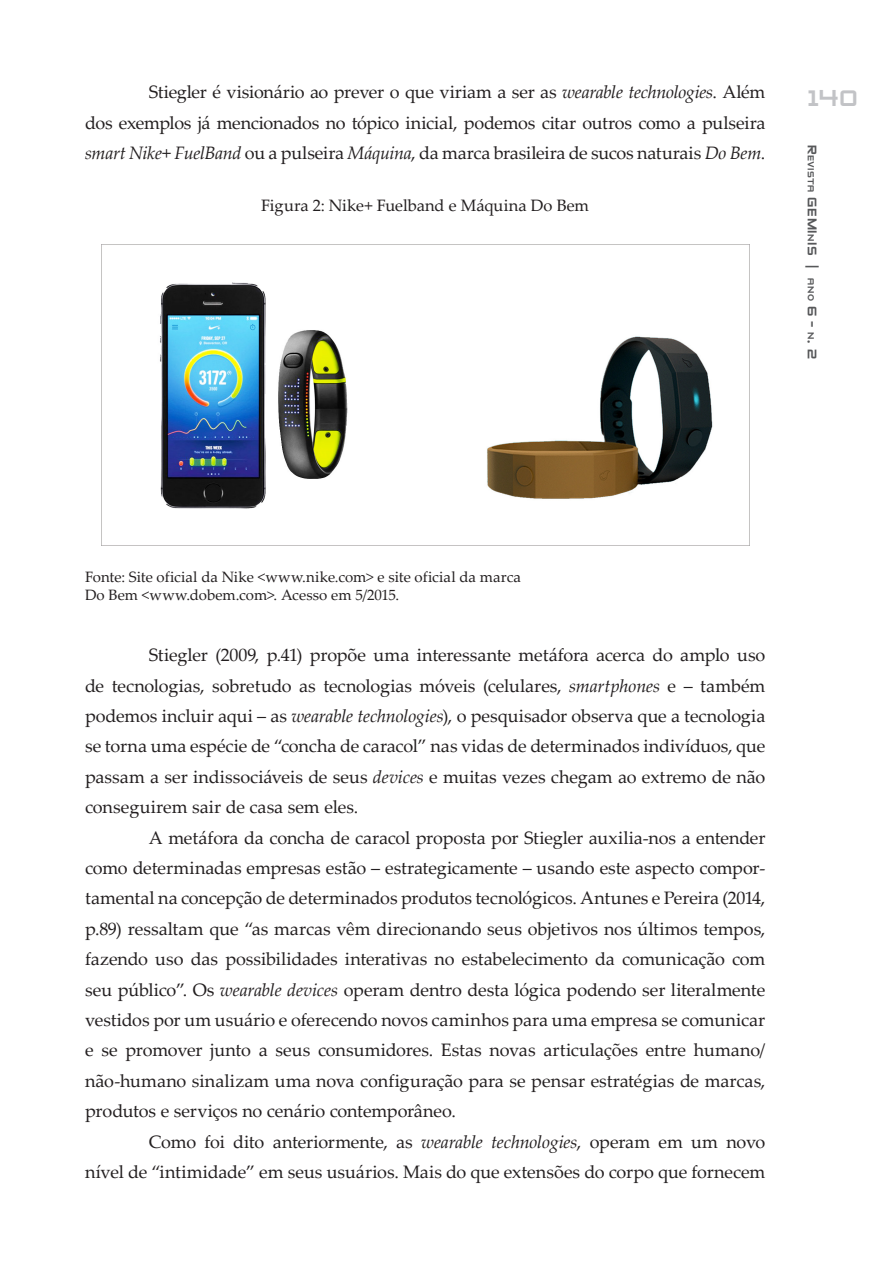
<style>
.page{position:relative;width:893px;height:1263px;background:#fff}
.page>*{position:absolute;margin:0;border:0;box-sizing:border-box;transform-origin:0 0}
.t1{font:27px "Zeroes One";color:#c2c3c6}
.texto{font:18px/30.5px "Palatino Linotype";letter-spacing:-.005em;color:#231f20;text-align:justify}
.titulo_imagem_gráfic{font:16.5px "Palatino Linotype";letter-spacing:-.005em;color:#231f20}
.fonte_imagem_gráfico{font:15px/18.5px "Palatino Linotype";color:#231f20}
.t2{font:15px "Zeroes One";color:#57585a}
.s1{font-style:italic}
.s2{font-size:10.5px}
</style>
<div class="page">
<img style="left:101px;top:244px;width:648px;height:301px">
<p class="texto" style="left:85px;top:76px;width:682px;text-indent:64px">Stiegler é visionário ao prever o que viriam a ser as <span class="s1">wearable technologies</span>. Além dos exemplos já mencionados no tópico inicial, podemos citar outros como a pulseira <span class="s1">smart Nike</span>+ <span class="s1">FuelBand</span> ou a pulseira <span class="s1">Máquina</span>, da marca brasileira de sucos naturais <span class="s1">Do Bem</span>.</p>
<p class="titulo_imagem_gráfic" style="left:261px;top:193px;width:329px">Figura 2: Nike+ Fuelband e Máquina Do Bem</p>
<h1 class="t1" style="left:808px;top:85px;width:51px">140</h1>
<p class="t2" style="left:820px;top:145px;width:216px;rotate:90deg">R<span class="s2">evista</span> GEMI <span class="s2">n</span>IS | <span class="s2">ano</span> 6 - <span class="s2">n</span>. 2</p>
<p class="fonte_imagem_gráfico" style="left:85px;top:567px;width:437px">Fonte: Site oficial da Nike &lt;www.nike.com&gt; e site oficial da marca<br>Do Bem &lt;www.dobem.com&gt;. Acesso em 5/2015.</p>
<p class="texto" style="left:85px;top:639px;width:682px;text-indent:64px">Stiegler (2009, p.41) propõe uma interessante metáfora acerca do amplo uso de tecnologias, sobretudo as tecnologias móveis (celulares, <span class="s1">smartphones</span> e – também podemos incluir aqui – as <span class="s1">wearable technologies</span>), o pesquisador observa que a tecnologia se torna uma espécie de “concha de caracol” nas vidas de determinados indivíduos, que passam a ser indissociáveis de seus <span class="s1">devices</span> e muitas vezes chegam ao extremo de não conseguirem sair de casa sem eles.</p>
<p class="texto" style="left:85px;top:821px;width:682px;text-indent:64px">A metáfora da concha de caracol proposta por Stiegler auxilia-nos a entender como determinadas empresas estão – estrategicamente – usando este aspecto compor&shy;tamental na concepção de determinados produtos tecnológicos. Antunes e Pereira (2014, p.89) ressaltam que “as marcas vêm direcionando seus objetivos nos últimos tempos, fazendo uso das possibilidades interativas no estabelecimento da comunicação com seu público”. Os <span class="s1">wearable devices</span> operam dentro desta lógica podendo ser literalmente vestidos por um usuário e oferecendo novos caminhos para uma empresa se comunicar e se promover junto a seus consumidores. Estas novas articulações entre humano/ não-humano sinalizam uma nova configuração para se pensar estratégias de marcas, produtos e serviços no cenário contemporâneo.</p>
<p class="texto" style="left:85px;top:1125px;width:682px;text-align:right">Como foi dito anteriormente, as <span class="s1">wearable technologies</span>, operam em um novo<br>nível de “intimidade” em seus usuários. Mais do que extensões do corpo que fornecem</p>
</div>
